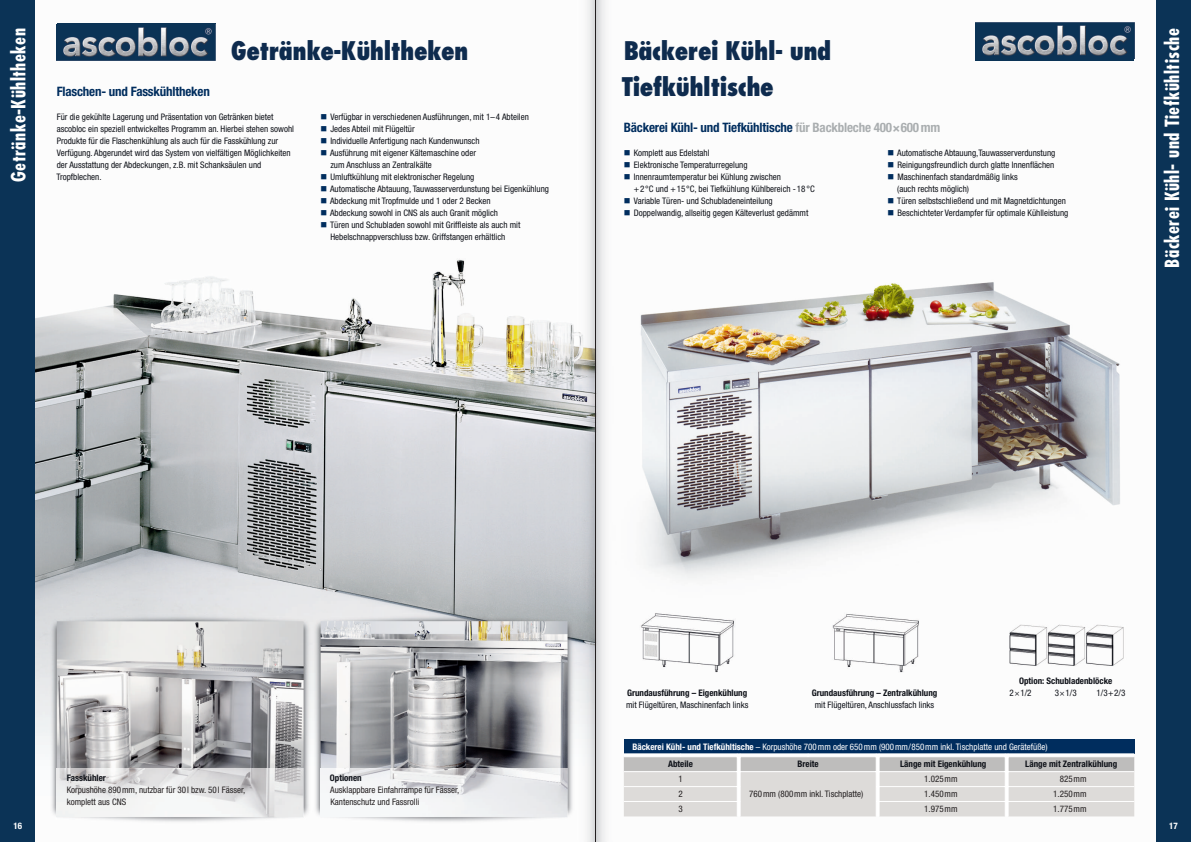
<style>
.page{position:relative;width:1191px;height:842px;background:#fff}
.page>*{position:absolute;margin:0;border:0;box-sizing:border-box;transform-origin:0 0}
.t1{font:800 condensed 25px/36px "Futura";letter-spacing:-.02em;color:#0e2b4e}
.t2{font:700 condensed 19px "Futura";letter-spacing:.025em;color:#fff}
.t3{font:700 condensed 13px "Helvetica Neue";letter-spacing:-.015em;color:#002d5e}
.t4{font:condensed 9px/12px "Helvetica Neue";color:#0e1118}
.t5{font:condensed 9px/12px "Helvetica Neue";color:#231f20}
.t6{font:700 condensed 9px "Helvetica Neue";color:#0e1118}
.t7{font:condensed 9px/17.8px "Helvetica Neue";color:#fff}
.t8{font:700 condensed 9px "Helvetica Neue";color:#fff}
.s1{color:#aaaeb0}
.s2{font-weight:700}
.s3{font-weight:700;color:#0e1118}
</style>
<div class="page">
<img style="left:35px;top:0;width:1100px;height:842px">
<hr style="left:595px;top:0;width:1px;height:842px;background:#231f20">
<div style="left:0;top:0;width:35px;height:842px;background:#0b3356"></div>
<div style="left:1156px;top:0;width:35px;height:842px;background:#0b3356"></div>
<div style="left:57px;top:23px;width:158px;height:37px;background:#0b3356"></div>
<img style="left:63px;top:27px;width:149px;height:30px">
<div style="left:975px;top:23px;width:159px;height:37px;background:#0b3356"></div>
<img style="left:982px;top:25px;width:149px;height:31px">
<img style="left:57px;top:768px;width:247px;height:48px">
<img style="left:320px;top:768px;width:247px;height:48px">
<div style="left:624px;top:739px;width:510px;height:15px;background:#002d5e"></div>
<svg style="left:624px;top:754px;width:510px;height:62px;background:#d7d6d4"></svg>
<hr style="left:875px;top:754px;width:1px;height:62px;background:#fff">
<hr style="left:878px;top:754px;width:1px;height:62px;background:#fff">
<hr style="left:1004px;top:754px;width:1px;height:62px;background:#fff">
<hr style="left:1007px;top:754px;width:1px;height:62px;background:#fff">
<hr style="left:624px;top:753px;width:510px;height:1px;background:#fff">
<hr style="left:624px;top:756px;width:510px;height:1px;background:#fff">
<hr style="left:624px;top:771px;width:510px;height:1px;background:#fff">
<hr style="left:624px;top:786px;width:116px;height:1px;background:#fff">
<hr style="left:876px;top:786px;width:258px;height:1px;background:#fff">
<hr style="left:624px;top:801px;width:116px;height:1px;background:#fff">
<hr style="left:876px;top:801px;width:258px;height:1px;background:#fff">
<svg style="left:321px;top:114px;width:5px;height:6px"></svg>
<svg style="left:321px;top:126px;width:5px;height:6px"></svg>
<svg style="left:321px;top:138px;width:5px;height:6px"></svg>
<svg style="left:321px;top:150px;width:5px;height:6px"></svg>
<svg style="left:321px;top:174px;width:5px;height:6px"></svg>
<svg style="left:321px;top:186px;width:5px;height:6px"></svg>
<svg style="left:321px;top:198px;width:5px;height:6px"></svg>
<svg style="left:321px;top:210px;width:5px;height:6px"></svg>
<svg style="left:321px;top:222px;width:5px;height:6px"></svg>
<svg style="left:624px;top:150px;width:6px;height:6px"></svg>
<svg style="left:624px;top:162px;width:6px;height:6px"></svg>
<svg style="left:624px;top:174px;width:6px;height:6px"></svg>
<svg style="left:624px;top:198px;width:6px;height:6px"></svg>
<svg style="left:624px;top:210px;width:6px;height:6px"></svg>
<svg style="left:888px;top:150px;width:5px;height:6px"></svg>
<svg style="left:888px;top:162px;width:5px;height:6px"></svg>
<svg style="left:888px;top:174px;width:5px;height:6px"></svg>
<svg style="left:888px;top:198px;width:5px;height:6px"></svg>
<svg style="left:888px;top:210px;width:5px;height:6px"></svg>
<h2 class="t2" style="left:7px;top:182px;width:155px;rotate:-90deg">Getränke-Kühltheken</h2>
<h1 class="t1" style="left:231px;top:33px;width:239px">Getränke-Kühltheken</h1>
<h1 class="t1" style="left:621px;top:33px;width:211px">Bäckerei Kühl- und<br>Tiefkühltische</h1>
<p class="t4" style="left:57px;top:111px;width:239px">Für die gekühlte Lagerung und Präsentation von Getränken bietet ascobloc ein speziell entwickeltes Programm an. Hierbei stehen sowohl Produkte für die Flaschenkühlung als auch für die Fasskühlung zur Verfügung. Abgerundet wird das System von vielfältigen Möglichkeiten der Ausstattung der Abdeckungen, z.B. mit Schanksäulen und Tropfblechen.</p>
<p class="t4" style="left:330px;top:111px;width:220px;text-indent:-3px">VerfügbarinverschiedenenAusführungen,mit1–4Abteilen<br>Jedes Abteil mit Flügeltür<br>Individuelle Anfertigung nach Kundenwunsch<br>Ausführung mit eigener Kältemaschine oder<br>zum Anschluss an Zentralkälte<br>Umluftkühlung mit elektronischer Regelung<br>Automatische Abtauung, Tauwasserverdunstung bei Eigenkühlung Abdeckung mit Tropfmulde und 1 oder 2 Becken<br>Abdeckung sowohl in CNS als auch Granit möglich<br>Türen und Schubladen sowohl mit Griffleiste als auch mit Hebelschnappverschluss bzw. Griffstangen erhältlich</p>
<h3 class="t3" style="left:57px;top:84px;width:155px">Flaschen- und Fasskühltheken</h3>
<h3 class="t3" style="left:624px;top:120px;width:178px">Bäckerei Kühl- und Tiefkühltische <span class="s1">fürBackbleche400×600mm</span></h3>
<p class="t4" style="left:634px;top:147px;width:176px">Komplett aus Edelstahl<br>Elektronische Temperaturregelung Innenraumtemperatur bei Kühlung zwischen<br>+2°Cund+15°C,beiTiefkühlungKühlbereich-18°C<br>Variable Türen- und Schubladeneinteilung Doppelwandig, allseitig gegen Kälteverlust gedämmt</p>
<p class="t4" style="left:897px;top:147px;width:173px">Automatische Abtauung,Tauwasserverdunstung Reinigungsfreundlich durch glatte Innenflächen Maschinenfach standardmäßig links<br>(auch rechts möglich)<br>Türen selbstschließend und mit Magnetdichtungen Beschichteter Verdampfer für optimale Kühlleistung</p>
<h2 class="t2" style="left:1160px;top:268px;width:241px;rotate:-90deg">Bäckerei Kühl- und Tiefkühltische</h2>
<p class="t6" style="left:67px;top:772px;width:41px">Fasskühler</p>
<p class="t5" style="left:67px;top:783px;width:180px">Korpushöhe 890mm, nutzbar für 30l bzw. 50l Fässer, komplett aus CNS</p>
<p class="t6" style="left:330px;top:772px;width:33px">Optionen</p>
<p class="t5" style="left:330px;top:783px;width:131px">Ausklappbare Einfahrrampe für Fässer,<br>Kantenschutz und Fassrolli</p>
<p class="t6" style="left:627px;top:688px;width:122px">Grundausführung – Eigenkühlung</p>
<p class="t4" style="left:626px;top:699px;width:124px">mit Flügeltüren, Maschinenfach links</p>
<p class="t6" style="left:811px;top:688px;width:127px">Grundausführung – Zentralkühlung</p>
<p class="t4" style="left:815px;top:699px;width:121px">mit Flügeltüren, Anschlussfach links</p>
<p class="t6" style="left:1019px;top:676px;width:95px">Option: Schubladenblöcke</p>
<p class="t4" style="left:1009px;top:687px;width:5px">2×1/2</p>
<p class="t4" style="left:1054px;top:687px;width:5px">3×1/3</p>
<p class="t4" style="left:1096px;top:687px;width:4px">1/3+2/3</p>
<p class="t7" style="left:668px;top:737px;width:381px;text-indent:-36px"><span class="s2">Bäckerei Kühl- und Tiefkühltische</span> – Korpushöhe 700mm oder 650mm (900mm/850mm inkl. Tischplatte und Gerätefüße)<br><span class="s3">Abteile</span></p>
<p class="t6" style="left:797px;top:759px;width:23px">Breite</p>
<p class="t6" style="left:900px;top:759px;width:88px">Länge mit Eigenkühlung</p>
<p class="t6" style="left:1025px;top:759px;width:93px">Länge mit Zentralkühlung</p>
<p class="t5" style="left:678px;top:773px;width:6px">1</p>
<p class="t5" style="left:924px;top:773px;width:35px">1.025mm</p>
<p class="t5" style="left:1059px;top:773px;width:28px">825mm</p>
<p class="t5" style="left:749px;top:788px;width:116px">760mm (800mm inkl. Tischplatte)</p>
<p class="t5" style="left:678px;top:788px;width:6px">2</p>
<p class="t5" style="left:924px;top:788px;width:35px">1.450mm</p>
<p class="t5" style="left:1053px;top:788px;width:35px">1.250mm</p>
<p class="t5" style="left:678px;top:803px;width:3px">3</p>
<p class="t5" style="left:924px;top:803px;width:35px">1.975mm</p>
<p class="t5" style="left:1053px;top:803px;width:35px">1.775mm</p>
<p class="t8" style="left:13px;top:820px;width:10px">16</p>
<p class="t8" style="left:1169px;top:820px;width:10px">17</p>
</div>
